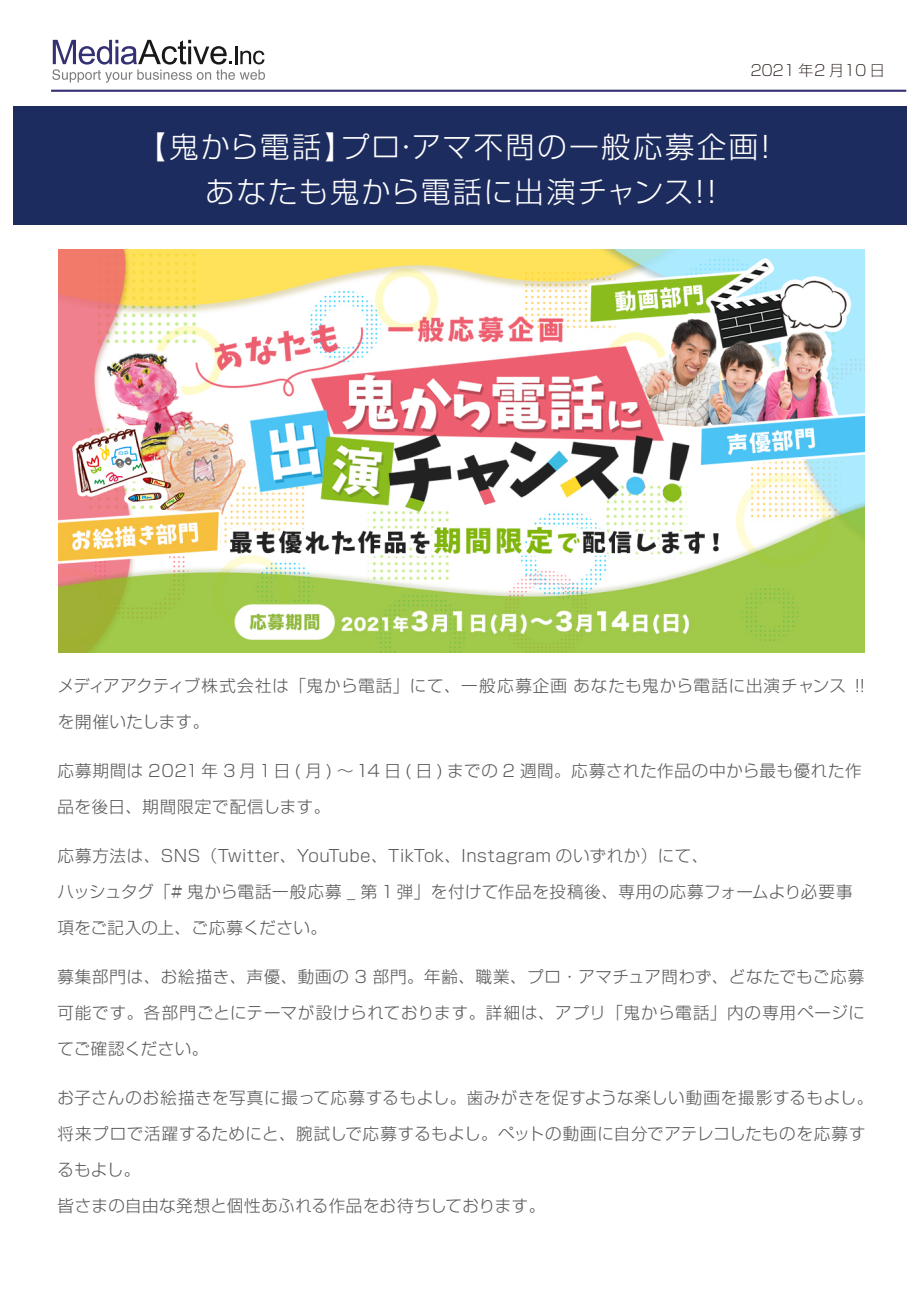
<style>
.page{position:relative;width:919px;height:1289px;background:#fff}
.page>*{position:absolute;margin:0;border:0;box-sizing:border-box;transform-origin:0 0}
.t1{font:300 29.25px/45px "Shin Go Pro";letter-spacing:.07em;color:#fff;text-align:center}
.t2{font:300 16.5px/36px "Shin Go Pro";letter-spacing:.03em;color:#595757}
.t3{font:300 expanded 15px "Shin Go Pro";letter-spacing:-.02em;color:#231815}
</style>
<div class="page">
<div style="left:13px;top:106px;width:893px;height:118px;background:#1d2c5f"></div>
<svg style="left:52px;top:40px;width:213px;height:43px"></svg>
<hr style="left:51px;top:90px;width:855px;height:2px;background:#333074">
<img style="left:59px;top:249px;width:805px;height:403px">
<p class="t3" style="left:750px;top:58px;width:136px">2021 年2 月10 日</p>
<h1 class="t1" style="left:137px;top:120px;width:644px">【鬼から電話】プロ・アマ不問の一般応募企画！あなたも鬼から電話に出演チャンス!!</h1>
<p class="t2" style="left:58px;top:666px;width:808px">メディアアクティブ株式会社は「鬼から電話」にて、一般応募企画 あなたも鬼から電話に出演チャンス !!を開催いたします。</p>
<p class="t2" style="left:57px;top:751px;width:805px">応募期間は 2021 年 3 月1日 ( 月 ) ～14 日 ( 日 ) までの 2 週間。応募された作品の中から最も優れた作品を後日、期間限定で配信します。</p>
<p class="t2" style="left:57px;top:835px;width:796px">応募方法は、SNS（Twitter、YouTube、TikTok、Instagram のいずれか）にて、<br>ハッシュタグ「# 鬼から電話一般応募 _ 第 1 弾」を付けて作品を投稿後、専用の応募フォームより必要事項をご記入の上、ご応募ください。</p>
<p class="t2" style="left:57px;top:956px;width:809px;text-align:justify">募集部門は、お絵描き、声優、動画の 3 部門。年齢、職業、プロ・アマチュア問わず、どなたでもご応募可能です。各部門ごとにテーマが設けられております。詳細は、アプリ「鬼から電話」内の専用ページにてご確認ください。</p>
<p class="t2" style="left:57px;top:1077px;width:817px">お子さんのお絵描きを写真に撮って応募するもよし。歯みがきを促すような楽しい動画を撮影するもよし。将来プロで活躍するためにと、腕試しで応募するもよし。ペットの動画に自分でアテレコしたものを応募するもよし。<br>皆さまの自由な発想と個性あふれる作品をお待ちしております。</p>
</div>
